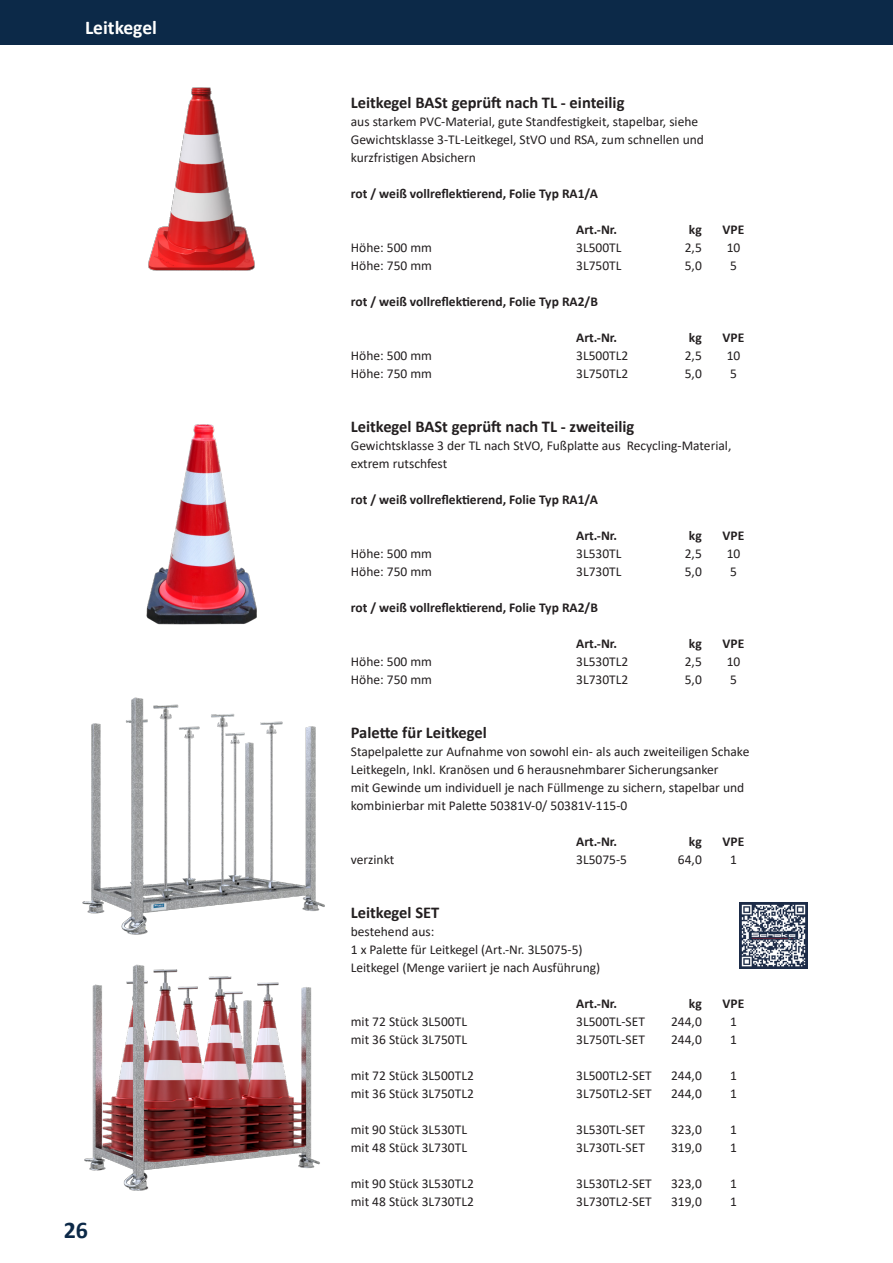
<style>
.page{position:relative;width:893px;height:1263px;background:#fff}
.page>*{position:absolute;margin:0;border:0;box-sizing:border-box;transform-origin:0 0}
.t1{font:700 24px "Calibri";color:#0c2948}
.t2{font:700 19.5px "Calibri";color:#fff}
.t3{font:700 16.5px "Calibri";color:#231f20}
.t4{font:13.5px/18px "Calibri";color:#231f20}
.t5{font:700 13.5px "Calibri";color:#231f20}
</style>
<div class="page">
<div style="left:0;top:0;width:893px;height:45px;background:#0c2948"></div>
<img style="left:148px;top:87px;width:106px;height:183px">
<img style="left:146px;top:424px;width:111px;height:201px">
<img style="left:84px;top:964px;width:236px;height:227px">
<img style="left:82px;top:697px;width:243px;height:238px">
<img style="left:740px;top:902px;width:68px;height:67px">
<h2 class="t2" style="left:85px;top:14px;width:73px">Leitkegel</h2>
<h1 class="t1" style="left:64px;top:1213px;width:26px">26</h1>
<p class="t3" style="left:351px;top:91px;width:275px">Leitkegel BASt geprüft nach TL - einteilig</p>
<p class="t4" style="left:351px;top:112px;width:355px">aus starkem PVC-Material, gute Standfestigkeit, stapelbar, siehe<br>Gewichtsklasse 3-TL-Leitkegel, StVO und RSA, zum schnellen und kurzfristigen Absichern</p>
<p class="t5" style="left:351px;top:184px;width:249px">rot / weiß vollreflektierend, Folie Typ RA1/A</p>
<p class="t5" style="left:576px;top:220px;width:42px">Art.-Nr.</p>
<p class="t5" style="left:689px;top:220px;width:14px">kg</p>
<p class="t5" style="left:723px;top:220px;width:23px">VPE</p>
<p class="t4" style="left:351px;top:238px;width:83px">Höhe: 500 mm</p>
<p class="t4" style="left:576px;top:238px;width:47px">3L500TL</p>
<p class="t4" style="left:685px;top:238px;width:19px">2,5</p>
<p class="t4" style="left:727px;top:238px;width:15px">10</p>
<p class="t4" style="left:351px;top:256px;width:83px">Höhe: 750 mm</p>
<p class="t4" style="left:576px;top:256px;width:47px">3L750TL</p>
<p class="t4" style="left:685px;top:256px;width:19px">5,0</p>
<p class="t4" style="left:730px;top:256px;width:8px">5</p>
<p class="t5" style="left:351px;top:292px;width:249px">rot / weiß vollreflektierend, Folie Typ RA2/B</p>
<p class="t5" style="left:576px;top:328px;width:42px">Art.-Nr.</p>
<p class="t5" style="left:689px;top:328px;width:14px">kg</p>
<p class="t5" style="left:723px;top:328px;width:23px">VPE</p>
<p class="t4" style="left:351px;top:346px;width:83px">Höhe: 500 mm</p>
<p class="t4" style="left:576px;top:346px;width:54px">3L500TL2</p>
<p class="t4" style="left:685px;top:346px;width:19px">2,5</p>
<p class="t4" style="left:727px;top:346px;width:15px">10</p>
<p class="t4" style="left:351px;top:364px;width:83px">Höhe: 750 mm</p>
<p class="t4" style="left:576px;top:364px;width:54px">3L750TL2</p>
<p class="t4" style="left:685px;top:364px;width:19px">5,0</p>
<p class="t4" style="left:730px;top:364px;width:8px">5</p>
<p class="t3" style="left:351px;top:415px;width:285px">Leitkegel BASt geprüft nach TL - zweiteilig</p>
<p class="t4" style="left:351px;top:436px;width:382px">Gewichtsklasse 3 der TL nach StVO, Fußplatte aus Recycling-Material, extrem rutschfest</p>
<p class="t5" style="left:351px;top:490px;width:249px">rot / weiß vollreflektierend, Folie Typ RA1/A</p>
<p class="t5" style="left:576px;top:526px;width:42px">Art.-Nr.</p>
<p class="t5" style="left:689px;top:526px;width:14px">kg</p>
<p class="t5" style="left:723px;top:526px;width:23px">VPE</p>
<p class="t4" style="left:351px;top:544px;width:83px">Höhe: 500 mm</p>
<p class="t4" style="left:576px;top:544px;width:47px">3L530TL</p>
<p class="t4" style="left:685px;top:544px;width:19px">2,5</p>
<p class="t4" style="left:727px;top:544px;width:15px">10</p>
<p class="t4" style="left:351px;top:562px;width:83px">Höhe: 750 mm</p>
<p class="t4" style="left:576px;top:562px;width:47px">3L730TL</p>
<p class="t4" style="left:685px;top:562px;width:19px">5,0</p>
<p class="t4" style="left:730px;top:562px;width:8px">5</p>
<p class="t5" style="left:351px;top:598px;width:249px">rot / weiß vollreflektierend, Folie Typ RA2/B</p>
<p class="t5" style="left:576px;top:634px;width:42px">Art.-Nr.</p>
<p class="t5" style="left:689px;top:634px;width:14px">kg</p>
<p class="t5" style="left:723px;top:634px;width:23px">VPE</p>
<p class="t4" style="left:351px;top:652px;width:83px">Höhe: 500 mm</p>
<p class="t4" style="left:576px;top:652px;width:54px">3L530TL2</p>
<p class="t4" style="left:685px;top:652px;width:19px">2,5</p>
<p class="t4" style="left:727px;top:652px;width:15px">10</p>
<p class="t4" style="left:351px;top:670px;width:83px">Höhe: 750 mm</p>
<p class="t4" style="left:576px;top:670px;width:54px">3L730TL2</p>
<p class="t4" style="left:685px;top:670px;width:19px">5,0</p>
<p class="t4" style="left:730px;top:670px;width:8px">5</p>
<p class="t3" style="left:351px;top:721px;width:138px">Palette für Leitkegel</p>
<p class="t4" style="left:351px;top:742px;width:400px">Stapelpalette zur Aufnahme von sowohl ein- als auch zweiteiligen Schake Leitkegeln, Inkl. Kranösen und 6 herausnehmbarer Sicherungsanker<br>mit Gewinde um individuell je nach Füllmenge zu sichern, stapelbar und kombinierbar mit Palette 50381V-0/ 50381V-115-0</p>
<p class="t5" style="left:576px;top:832px;width:42px">Art.-Nr.</p>
<p class="t5" style="left:689px;top:832px;width:14px">kg</p>
<p class="t5" style="left:723px;top:832px;width:23px">VPE</p>
<p class="t4" style="left:351px;top:850px;width:45px">verzinkt</p>
<p class="t4" style="left:576px;top:850px;width:52px">3L5075-5</p>
<p class="t4" style="left:678px;top:850px;width:25px">64,0</p>
<p class="t4" style="left:730px;top:850px;width:8px">1</p>
<p class="t3" style="left:351px;top:901px;width:90px">Leitkegel SET</p>
<p class="t4" style="left:351px;top:922px;width:251px">bestehend aus:<br>1 x Palette für Leitkegel (Art.-Nr. 3L5075-5)<br>Leitkegel (Menge variiert je nach Ausführung)</p>
<p class="t5" style="left:576px;top:994px;width:42px">Art.-Nr.</p>
<p class="t5" style="left:689px;top:994px;width:14px">kg</p>
<p class="t5" style="left:723px;top:994px;width:23px">VPE</p>
<p class="t4" style="left:351px;top:1012px;width:118px">mit 72 Stück 3L500TL</p>
<p class="t4" style="left:576px;top:1012px;width:70px">3L500TL-SET</p>
<p class="t4" style="left:671px;top:1012px;width:32px">244,0</p>
<p class="t4" style="left:730px;top:1012px;width:8px">1</p>
<p class="t4" style="left:351px;top:1030px;width:118px">mit 36 Stück 3L750TL</p>
<p class="t4" style="left:576px;top:1030px;width:70px">3L750TL-SET</p>
<p class="t4" style="left:671px;top:1030px;width:32px">244,0</p>
<p class="t4" style="left:730px;top:1030px;width:8px">1</p>
<p class="t4" style="left:351px;top:1066px;width:125px">mit 72 Stück 3L500TL2</p>
<p class="t4" style="left:576px;top:1066px;width:77px">3L500TL2-SET</p>
<p class="t4" style="left:671px;top:1066px;width:32px">244,0</p>
<p class="t4" style="left:730px;top:1066px;width:8px">1</p>
<p class="t4" style="left:351px;top:1084px;width:125px">mit 36 Stück 3L750TL2</p>
<p class="t4" style="left:576px;top:1084px;width:77px">3L750TL2-SET</p>
<p class="t4" style="left:671px;top:1084px;width:32px">244,0</p>
<p class="t4" style="left:730px;top:1084px;width:8px">1</p>
<p class="t4" style="left:351px;top:1120px;width:118px">mit 90 Stück 3L530TL</p>
<p class="t4" style="left:576px;top:1120px;width:70px">3L530TL-SET</p>
<p class="t4" style="left:671px;top:1120px;width:32px">323,0</p>
<p class="t4" style="left:730px;top:1120px;width:8px">1</p>
<p class="t4" style="left:351px;top:1138px;width:118px">mit 48 Stück 3L730TL</p>
<p class="t4" style="left:576px;top:1138px;width:70px">3L730TL-SET</p>
<p class="t4" style="left:671px;top:1138px;width:32px">319,0</p>
<p class="t4" style="left:730px;top:1138px;width:8px">1</p>
<p class="t4" style="left:351px;top:1174px;width:125px">mit 90 Stück 3L530TL2</p>
<p class="t4" style="left:576px;top:1174px;width:77px">3L530TL2-SET</p>
<p class="t4" style="left:671px;top:1174px;width:32px">323,0</p>
<p class="t4" style="left:730px;top:1174px;width:8px">1</p>
<p class="t4" style="left:351px;top:1192px;width:125px">mit 48 Stück 3L730TL2</p>
<p class="t4" style="left:576px;top:1192px;width:77px">3L730TL2-SET</p>
<p class="t4" style="left:671px;top:1192px;width:32px">319,0</p>
<p class="t4" style="left:730px;top:1192px;width:8px">1</p>
</div>
